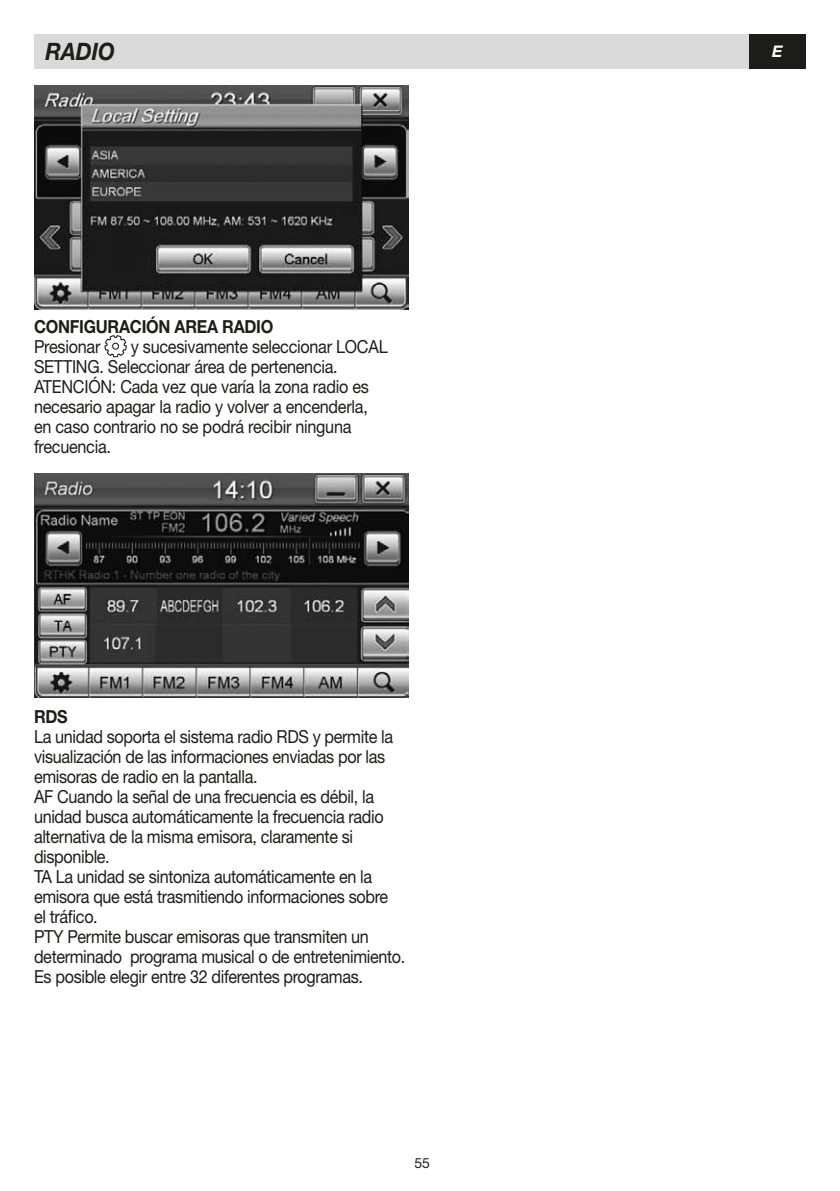
<style>
.page{position:relative;width:840px;height:1191px;background:#fff}
.page>*{position:absolute;margin:0;border:0;box-sizing:border-box;transform-origin:0 0}
.t1{font:italic 700 24px "Helvetica Neue";color:#1d1d1b;scale:.9 1}
.t2{font:18px/20px "Helvetica Neue";letter-spacing:-.02em;color:#1d1d1b;scale:.9 1}
.t3{font:700 18px "Helvetica Neue";letter-spacing:-.015em;color:#1d1d1b;scale:.9 1}
.t4{font:italic 700 16px "Helvetica Neue";color:#fff}
.t5{font:14px "Helvetica Neue";color:#1d1d1b}
</style>
<div class="page">
<div style="left:34px;top:34px;width:771px;height:34px;background:#dadada"></div>
<div style="left:748px;top:34px;width:57px;height:34px;background:#1d1d1b"></div>
<svg style="left:104px;top:335px;width:23px;height:23px"></svg>
<img style="left:34px;top:85px;width:374px;height:224px">
<img style="left:34px;top:473px;width:374px;height:225px">
<h1 class="t1" style="left:45px;top:37px;width:79px">RADIO</h1>
<p class="t3" style="left:34px;top:315px;width:267px">CONFIGURACIÓN AREA RADIO</p>
<p class="t2" style="left:34px;top:336px;width:75px">Presionar</p>
<p class="t2" style="left:34px;top:336px;width:394px;text-indent:97px">y sucesivamente seleccionar LOCAL SETTING. Seleccionar área de pertenencia.<br>ATENCIÓN: Cada vez que varía la zona radio es necesario apagar la radio y volver a encenderla, en caso contrario no se podrá recibir ninguna frecuencia.</p>
<p class="t3" style="left:34px;top:706px;width:39px">RDS</p>
<p class="t2" style="left:34px;top:726px;width:414px">La unidad soporta el sistema radio RDS y permite la visualización de las informaciones enviadas por las emisoras de radio en la pantalla.<br>AF Cuando la señal de una frecuencia es débil, la unidad busca automáticamente la frecuencia radio alternativa de la misma emisora, claramente si disponible.<br>TA La unidad se sintoniza automáticamente en la emisora que está trasmitiendo informaciones sobre<br>el tráfico.<br>PTY Permite buscar emisoras que transmiten un determinado programa musical o de entretenimiento.<br>Es posible elegir entre 32 diferentes programas.</p>
<p class="t5" style="left:414px;top:1154px;width:17px">55</p>
<p class="t4" style="left:771px;top:42px;width:12px">E</p>
</div>
